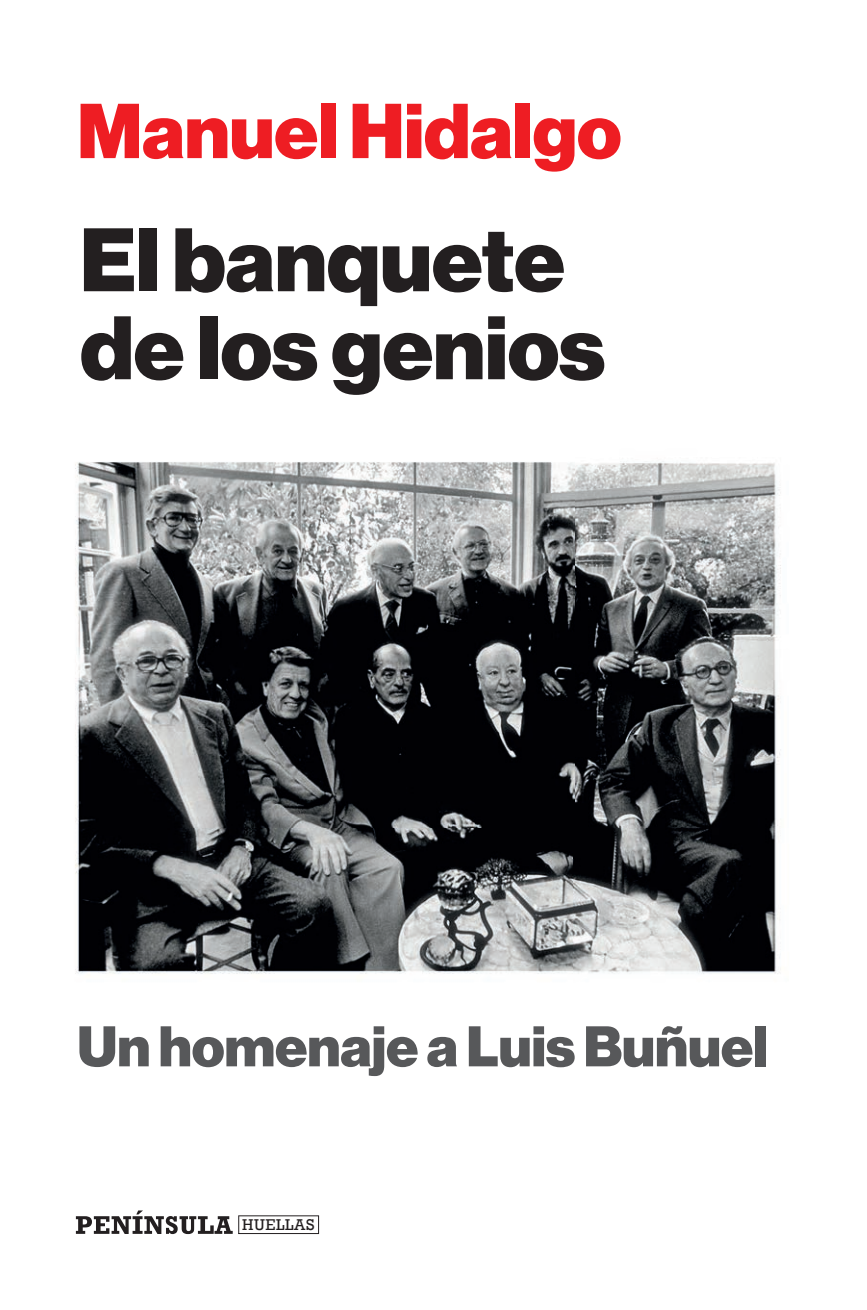
<style>
.page{position:relative;width:867px;height:1310px;background:#fff}
.page>*{position:absolute;margin:0;border:0;box-sizing:border-box;transform-origin:0 0}
.t1{font:900 88px/88px "Neue Haas Display";color:#231f20}
.t2{font:900 76px "Neue Haas Display";color:#ee1d23}
.t3{font:900 56px "Neue Haas Display";color:#57585a}
.t4{font:16px "Rockwell";letter-spacing:.04em;color:#231f20}
</style>
<div class="page">
<img style="left:75px;top:461px;width:706px;height:774px">
<svg style="left:76px;top:1210px;width:243px;height:24px"></svg>
<p class="t2" style="left:77px;top:87px;width:545px">Manuel Hidalgo</p>
<p class="t1" style="left:80px;top:217px;width:526px">El banquete de los genios</p>
<p class="t3" style="left:77px;top:1014px;width:692px">Un homenaje a Luis Buñuel</p>
<p class="t4" style="left:242px;top:1215px;width:74px">HUELLAS</p>
</div>
